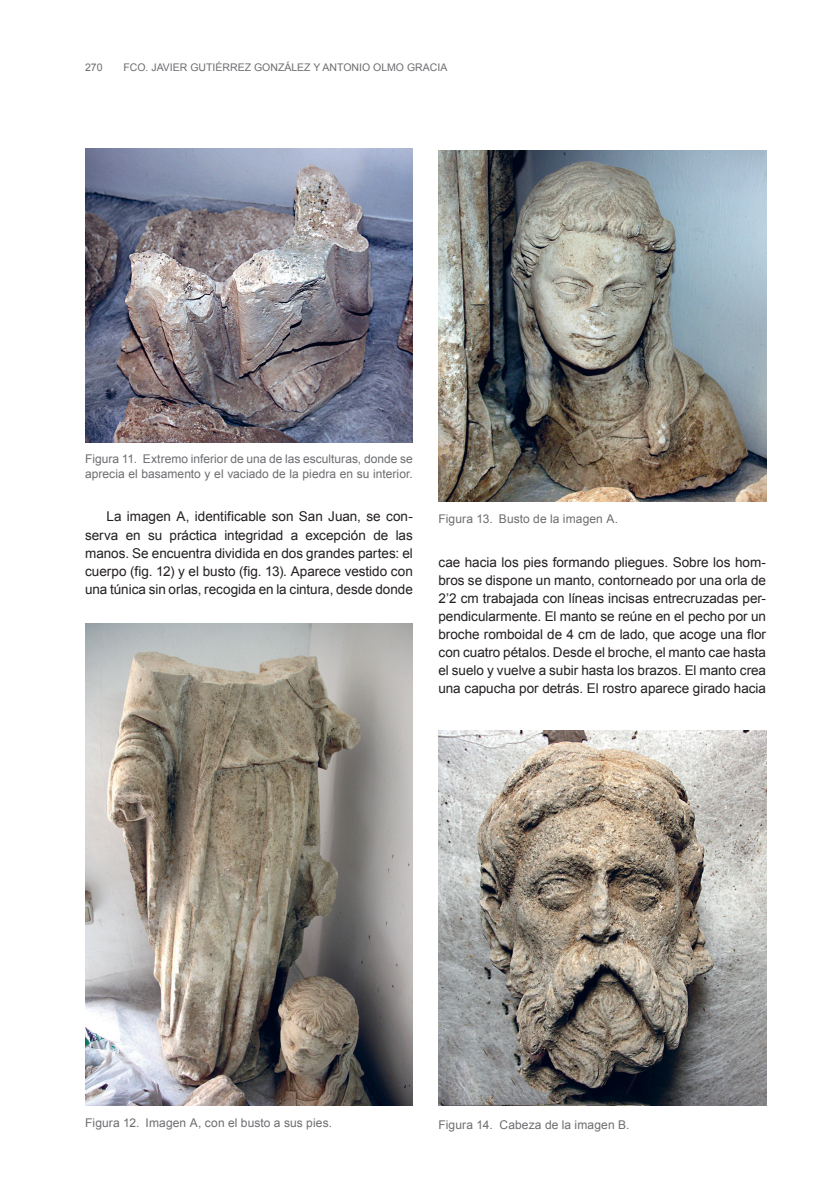
<style>
.page{position:relative;width:830px;height:1191px;background:#fff}
.page>*{position:absolute;margin:0;border:0;box-sizing:border-box;transform-origin:0 0}
.t1{font:13.5px/18px "Arial";letter-spacing:-.005em;color:#231f20;text-align:justify}
.t2{font:12px/14.4px "Arial";letter-spacing:.005em;color:#6c6d70}
.t3{font:10.5px "Arial";color:#6c6d70}
</style>
<div class="page">
<img style="left:438px;top:150px;width:327px;height:352px">
<img style="left:438px;top:730px;width:327px;height:376px">
<img style="left:85px;top:149px;width:327px;height:293px">
<img style="left:85px;top:623px;width:327px;height:483px">
<p class="t3" style="left:85px;top:62px;width:19px">270</p>
<p class="t3" style="left:123px;top:62px;width:325px">FCO. JAVIER GUTIÉRREZ GONZÁLEZ Y ANTONIO OLMO GRACIA</p>
<p class="t2" style="left:85px;top:452px;width:329px">Figura 11. Extremo inferior de una de las esculturas, donde se aprecia el basamento y el vaciado de la piedra en su interior.</p>
<p class="t1" style="left:85px;top:508px;width:329px;text-indent:21px">La imagen A, identificable son San Juan, se con&shy;serva en su práctica integridad a excepción de las manos. Se encuentra dividida en dos grandes partes: el cuerpo (fig. 12) y el busto (fig. 13). Aparece vestido con una túnica sin orlas, recogida en la cintura, desde donde</p>
<p class="t2" style="left:438px;top:512px;width:181px">Figura 13. Busto de la imagen A.</p>
<p class="t1" style="left:438px;top:553px;width:329px">cae hacia los pies formando pliegues. Sobre los hom&shy;bros se dispone un manto, contorneado por una orla de 2’2 cm trabajada con líneas incisas entrecruzadas per&shy;pendicularmente. El manto se reúne en el pecho por un broche romboidal de 4 cm de lado, que acoge una flor con cuatro pétalos. Desde el broche, el manto cae hasta el suelo y vuelve a subir hasta los brazos. El manto crea una capucha por detrás. El rostro aparece girado hacia</p>
<p class="t2" style="left:85px;top:1115px;width:248px">Figura 12. Imagen A, con el busto a sus pies.</p>
<p class="t2" style="left:438px;top:1117px;width:192px">Figura 14. Cabeza de la imagen B.</p>
</div>
